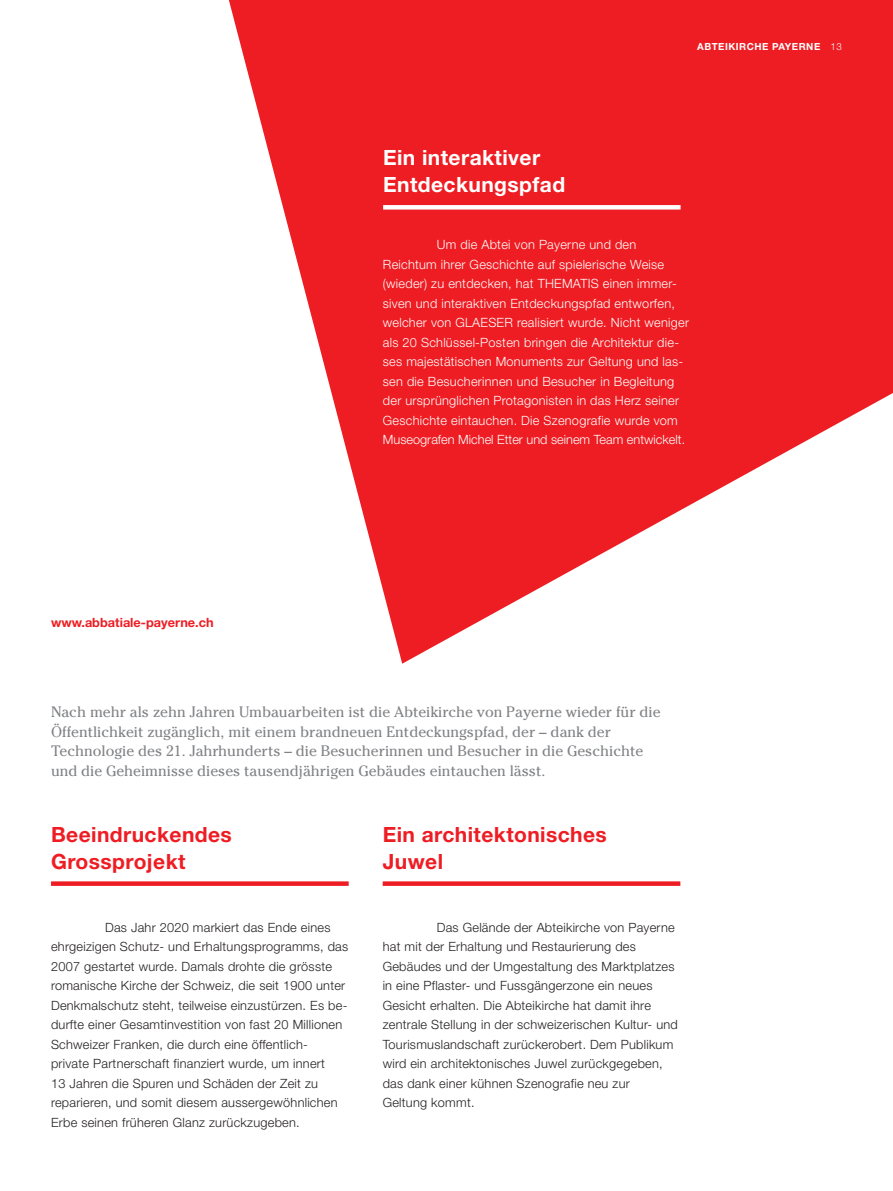
<style>
.page{position:relative;width:893px;height:1191px;background:#fff}
.page>*{position:absolute;margin:0;border:0;box-sizing:border-box;transform-origin:0 0}
.t1{font:700 21px/27px "Helvetica Neue";letter-spacing:.02em;color:#ee1d23}
.t2{font:700 21px/27px "Helvetica Neue";letter-spacing:.02em;color:#fff}
.t3{font:15px/19.5px "Cheltenham Std";color:#808285}
.t4{font:300 12.75px/19.5px "Helvetica Neue";letter-spacing:.02em;color:#231f20}
.t5{font:300 12.75px/19.5px "Helvetica Neue";letter-spacing:.02em;color:#fff}
.t6{font:700 12.75px "Helvetica Neue";color:#ee1d23}
.t7{font:700 9.75px "Helvetica Neue";letter-spacing:.05em;color:#fff}
.s1{font-weight:300}
</style>
<div class="page">
<svg style="left:229px;top:0;width:664px;height:663px;fill:#ee1d23"></svg>
<svg style="left:383px;top:205px;width:298px;height:4px"></svg>
<div style="left:383px;top:881px;width:297px;height:5px;background:#ee1d23"></div>
<div style="left:51px;top:881px;width:298px;height:5px;background:#ee1d23"></div>
<p class="t7" style="left:697px;top:41px;width:146px">ABTEIKIRCHE PAYERNE <span class="s1">13</span></p>
<h1 class="t2" style="left:383px;top:144px;width:184px">Ein interaktiver<br>Entdeckungspfad</h1>
<p class="t5" style="left:383px;top:234px;width:308px;text-indent:54px">Um die Abtei von Payerne und den Reichtum ihrer Geschichte auf spielerische Weise (wieder) zu entdecken, hat THEMATIS einen immer&shy;siven und interaktiven Entdeckungspfad entworfen, welcher von GLAESER realisiert wurde. Nicht weniger als 20 Schlüssel-Posten bringen die Architektur die&shy;ses majestätischen Monuments zur Geltung und las&shy;sen die Besucherinnen und Besucher in Begleitung der ursprünglichen Protagonisten in das Herz seiner Geschichte eintauchen. Die Szenografie wurde vom Museografen Michel Etter und seinem Team entwickelt.</p>
<p class="t6" style="left:51px;top:614px;width:164px">www.abbatiale-payerne.ch</p>
<p class="t3" style="left:51px;top:702px;width:611px">Nach mehr als zehn Jahren Umbauarbeiten ist die Abteikirche von Payerne wieder für die Öffentlichkeit zugänglich, mit einem brandneuen Entdeckungspfad, der – dank der Technologie des 21. Jahrhunderts – die Besucherinnen und Besucher in die Geschichte und die Geheimnisse dieses tausendjährigen Gebäudes eintauchen lässt.</p>
<h1 class="t1" style="left:51px;top:820px;width:182px">Beeindruckendes<br>Grossprojekt</h1>
<p class="t4" style="left:51px;top:917px;width:299px;text-indent:54px">Das Jahr 2020 markiert das Ende eines ehrgeizigen Schutz- und Erhaltungsprogramms, das 2007 gestartet wurde. Damals drohte die grösste romanische Kirche der Schweiz, die seit 1900 unter Denkmalschutz steht, teilweise einzustürzen. Es be&shy;durfte einer Gesamtinvestition von fast 20 Millionen Schweizer Franken, die durch eine öffentlich&shy;private Partnerschaft finanziert wurde, um innert<br>13 Jahren die Spuren und Schäden der Zeit zu reparieren, und somit diesem aussergewöhnlichen Erbe seinen früheren Glanz zurückzugeben.</p>
<h1 class="t1" style="left:383px;top:820px;width:226px">Ein architektonisches<br>Juwel</h1>
<p class="t4" style="left:383px;top:917px;width:297px;text-indent:54px">Das Gelände der Abteikirche von Payerne hat mit der Erhaltung und Restaurierung des Gebäudes und der Umgestaltung des Marktplatzes in eine Pflaster- und Fussgängerzone ein neues Gesicht erhalten. Die Abteikirche hat damit ihre zentrale Stellung in der schweizerischen Kultur- und Tourismuslandschaft zurückerobert. Dem Publikum wird ein architektonisches Juwel zurückgegeben, das dank einer kühnen Szenografie neu zur<br>Geltung kommt.</p>
</div>
